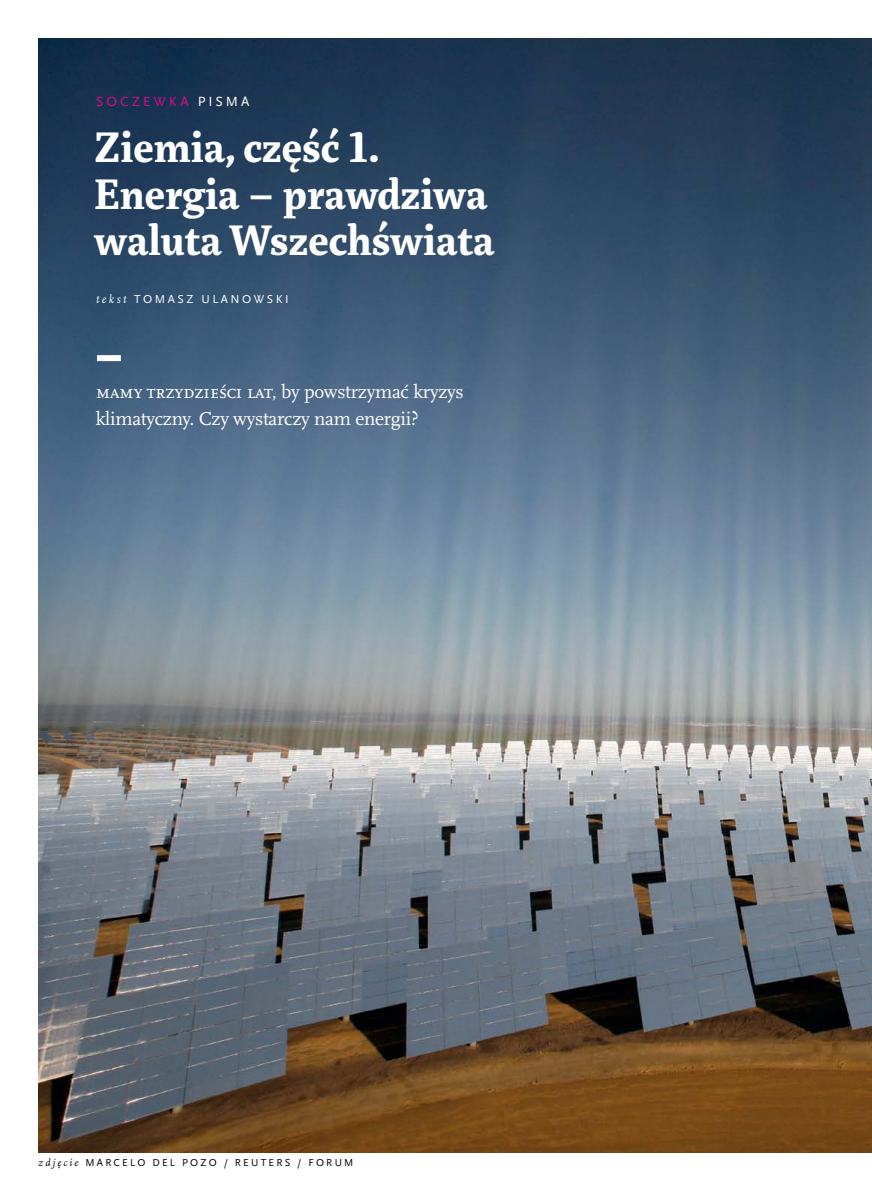
<style>
.page{position:relative;width:872px;height:1191px;background:#fff}
.page>*{position:absolute;margin:0;border:0;box-sizing:border-box;transform-origin:0 0}
.t1{font:700 46.5px/46.5px "Marat Pro";letter-spacing:.005em;color:#fff}
.t2{font:19.5px/27px "Scala Pro";letter-spacing:-.015em;color:#fff}
.t3{font:13.95px "Scala Sans Pro";letter-spacing:.215em;color:#d70b8c}
.t4{font:12px "Scala Sans Pro";letter-spacing:.21em;color:#fff}
.t5{font:10.5px "Scala Sans Pro";letter-spacing:.21em;color:#000}
.s1{color:#fff}
.s2{font-family:"Scala Pro";font-style:italic}
</style>
<div class="page">
<img style="left:38px;top:38px;width:834px;height:1114px">
<div style="left:97px;top:355px;width:24px;height:6px;background:#fff"></div>
<p class="t3" style="left:96px;top:93px;width:155px">SOCZEWKA <span class="s1">PISMA</span></p>
<h1 class="t1" style="left:94px;top:125px;width:401px">Ziemia, część 1.<br>Energia – prawdziwa waluta Wszechświata</h1>
<p class="t4" style="left:96px;top:292px;width:194px"><span class="s2">tekst</span> TOMASZ ULANOWSKI</p>
<p class="t2" style="left:96px;top:378px;width:369px">mamy trzydzieści lat, by powstrzymać kryzys klimatyczny. Czy wystarczy nam energii?</p>
<p class="t5" style="left:38px;top:1156px;width:317px"><span class="s2">zdjęcie</span> MARCELO DEL POZO / REUTERS / FORUM</p>
</div>
